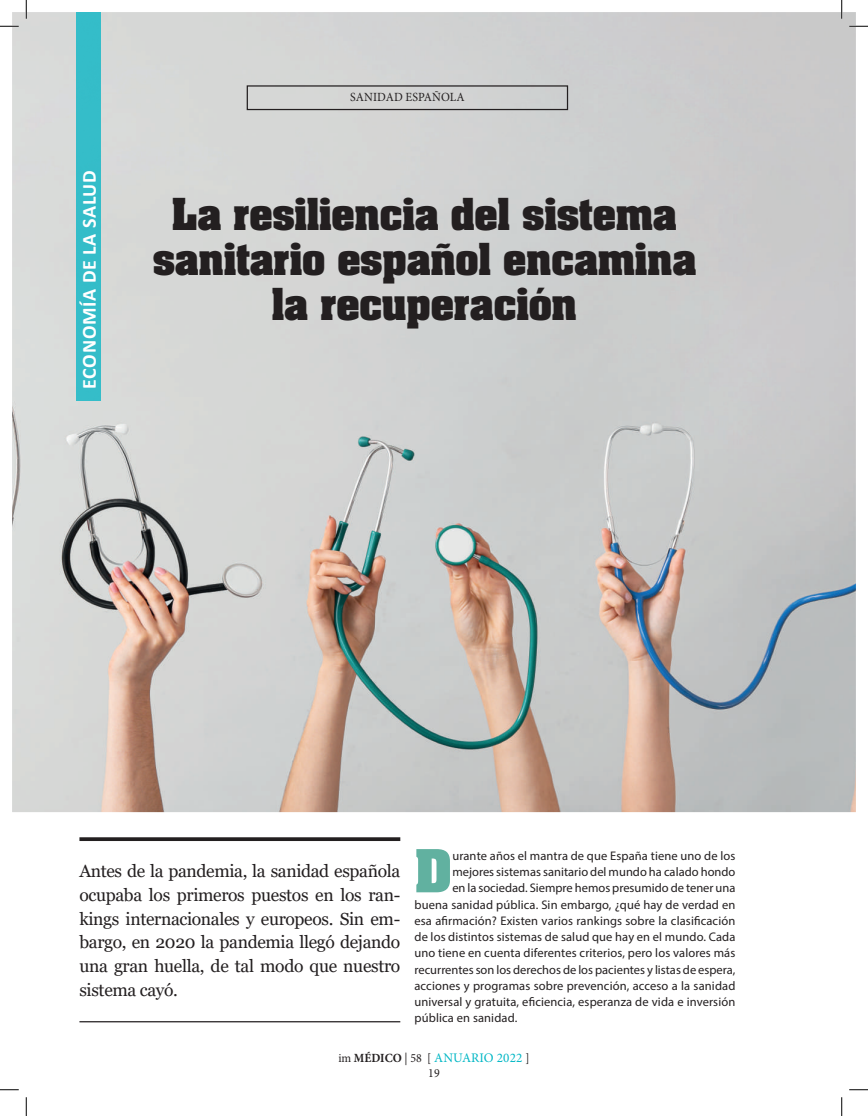
<style>
.page{position:relative;width:868px;height:1116px;background:#fff}
.page>*{position:absolute;margin:0;border:0;box-sizing:border-box;transform-origin:0 0}
.t1{font:700 50.38px "Aardvark";color:#61b1a0}
.t2{font:700 37.5px/45px "Aardvark";letter-spacing:-.01em;color:#231f20;text-align:center}
.t3{font:700 20px "Calibri";letter-spacing:.04em;color:#fff}
.t4{font:17.5px/23.8px "Georgia";letter-spacing:-.02em;color:#231f20;text-align:justify}
.t5{font:13.12px "Minion Pro";letter-spacing:.01em;color:#00b7c5}
.t6{font:12.5px "Myriad Pro";letter-spacing:.01em;color:#231f20}
.t7{font:12.5px "Minion Pro";letter-spacing:.01em;color:#231f20;scale:.95 1}
.s1{font-size:12.5px;color:#231f20}
.s2{font-weight:700;font-size:12.5px;color:#231f20}
</style>
<div class="page">
<img style="left:12px;top:12px;width:843px;height:800px">
<svg style="left:79px;top:837px;width:321px;height:4px"></svg>
<hr style="left:79px;top:1021px;width:321px;height:1px;background:#231f20">
<div style="left:76px;top:12px;width:24px;height:388px;background:#34bdc9"></div>
<div style="left:247px;top:85px;width:321px;height:25px;border:1px solid #231f20"></div>
<svg style="left:0;top:25px;width:19px;height:2px"></svg>
<svg style="left:849px;top:25px;width:18px;height:2px"></svg>
<svg style="left:0;top:1089px;width:19px;height:1px"></svg>
<svg style="left:849px;top:1089px;width:18px;height:1px"></svg>
<svg style="left:25px;top:0;width:2px;height:19px"></svg>
<svg style="left:25px;top:1097px;width:2px;height:18px"></svg>
<svg style="left:840px;top:0;width:2px;height:19px"></svg>
<svg style="left:841px;top:1097px;width:1px;height:18px"></svg>
<h3 class="t3" style="left:75px;top:389px;width:221px;rotate:-90deg">ECONOMÍA DE LA SALUD</h3>
<p class="t7" style="left:350px;top:89px;width:122px">SANIDAD ESPAÑOLA</p>
<h2 class="t2" style="left:153px;top:190px;width:545px">La resiliencia del sistema sanitario español encamina la recuperación</h2>
<h3 class="t4" style="left:79px;top:859px;width:322px">Antes de la pandemia, la sanidad española ocupaba los primeros puestos en los ran&shy;kings internacionales y europeos. Sin em&shy;bargo, en 2020 la pandemia llegó dejando una gran huella, de tal modo que nuestro sistema cayó.</h3>
<h1 class="t1" style="left:414px;top:834px;width:39px">D</h1>
<p class="t6" style="left:452px;top:848px;width:284px">urante años el mantra de que España tiene uno de los</p>
<p class="t6" style="left:452px;top:864px;width:284px">mejores sistemas sanitario del mundo ha calado hondo</p>
<p class="t6" style="left:452px;top:880px;width:285px">en la sociedad. Siempre hemos presumido de tener una</p>
<p class="t6" style="left:414px;top:896px;width:322px">buena sanidad pública. Sin embargo, ¿qué hay de verdad en</p>
<p class="t6" style="left:414px;top:913px;width:322px">esa afirmación? Existen varios rankings sobre la clasificación</p>
<p class="t6" style="left:414px;top:929px;width:322px">de los distintos sistemas de salud que hay en el mundo. Cada</p>
<p class="t6" style="left:414px;top:945px;width:322px">uno tiene en cuenta diferentes criterios, pero los valores más</p>
<p class="t6" style="left:414px;top:961px;width:322px">recurrentes son los derechos de los pacientes y listas de espera,</p>
<p class="t6" style="left:414px;top:978px;width:322px">acciones y programas sobre prevención, acceso a la sanidad</p>
<p class="t6" style="left:414px;top:994px;width:322px">universal y gratuita, eficiencia, esperanza de vida e inversión</p>
<p class="t6" style="left:414px;top:1010px;width:104px">pública en sanidad.</p>
<p class="t5" style="left:338px;top:1048px;width:193px"><span class="s1">im</span> <span class="s2">MÉDICO</span> <span class="s1">| 58 [</span> ANUARIO 2022 <span class="s1">]</span></p>
<p class="t7" style="left:428px;top:1064px;width:13px">19</p>
</div>
